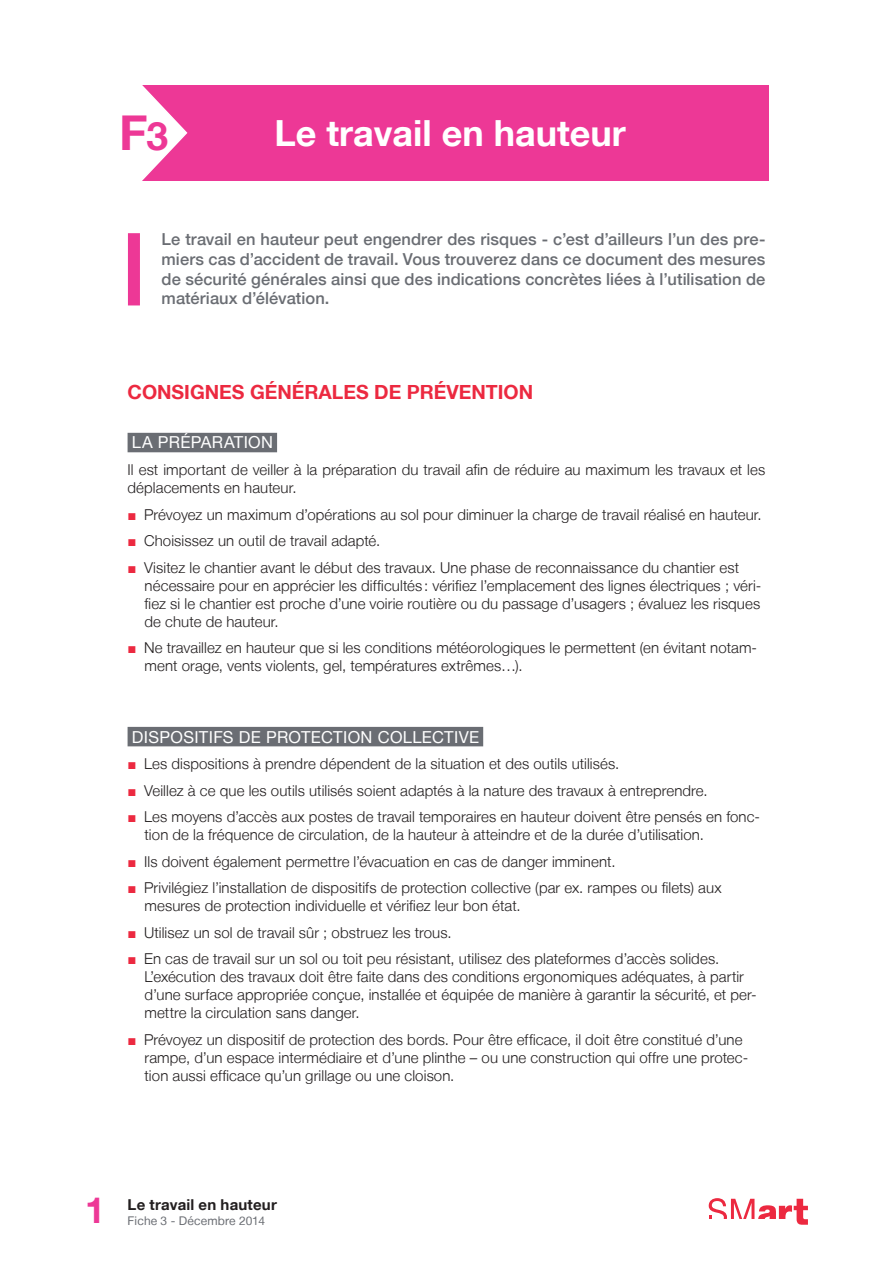
<style>
.page{position:relative;width:893px;height:1263px;background:#fff}
.page>*{position:absolute;margin:0;border:0;box-sizing:border-box;transform-origin:0 0}
.t1{font:700 48px "Helvetica Neue LT";color:#ed3896}
.titre_fiche_copie{font:700 36px "Helvetica Neue LT";color:#fff}
.numéro_pages{font:700 36px "Helvetica Neue LT";color:#ed3896}
.titre_niveau_1_copie{font:700 19.5px "Helvetica Neue LT";color:#ec2940}
.Chapo_copie{font:500 16.5px/19.8px "Helvetica Neue LT";letter-spacing:.005em;color:#6a6d73;text-align:justify}
.titre_niveau_2{font:16.5px "Helvetica Neue LT";letter-spacing:.02em;color:#fff}
.texte_copie{font:300 15px/18px "Helvetica Neue LT";letter-spacing:.005em;color:#231f20}
.t2{font:700 15px "Helvetica Neue LT";letter-spacing:.015em;color:#231f20}
.t3{font:12px "Helvetica Neue LT";letter-spacing:.015em;color:#6a6d73}
.s1{font-size:39px}
.s2{font-family:"Times New Roman";font-weight:400;color:#ec2940}
</style>
<div class="page">
<svg style="left:709px;top:1198px;width:99px;height:27px"></svg>
<div style="left:128px;top:433px;width:149px;height:19px;background:#6a6d73"></div>
<div style="left:128px;top:727px;width:355px;height:19px;background:#6a6d73"></div>
<div style="left:131px;top:85px;width:638px;height:96px;background:#ed3896"></div>
<svg style="left:131px;top:85px;width:57px;height:96px"></svg>
<div style="left:128px;top:233px;width:12px;height:72px;background:#ed3896"></div>
<p class="t1" style="left:119px;top:103px;width:51px">F<span class="s1">3</span></p>
<p class="titre_fiche_copie" style="left:274px;top:111px;width:353px">Le travail en hauteur</p>
<p class="Chapo_copie" style="left:162px;top:229px;width:605px">Le travail en hauteur peut engendrer des risques - c’est d’ailleurs l’un des pre&shy;miers cas d’accident de travail. Vous trouverez dans ce document des mesures de sécurité générales ainsi que des indications concrètes liées à l’utilisation de matériaux d’élévation.</p>
<p class="titre_niveau_1_copie" style="left:128px;top:380px;width:407px">CONSIGNES GÉNÉRALES DE PRÉVENTION</p>
<p class="titre_niveau_2" style="left:132px;top:433px;width:143px">LA PRÉPARATION</p>
<p class="texte_copie" style="left:128px;top:460px;width:639px">Il est important de veiller à la préparation du travail afin de réduire au maximum les travaux et les déplacements en hauteur.</p>
<p class="texte_copie" style="left:128px;top:505px;width:636px"><span class="s2">■</span> Prévoyez un maximum d’opérations au sol pour diminuer la charge de travail réalisé en hauteur.</p>
<p class="texte_copie" style="left:128px;top:531px;width:254px"><span class="s2">■</span> Choisissez un outil de travail adapté.</p>
<p class="texte_copie" style="left:145px;top:558px;width:618px;text-indent:-17px"><span class="s2">■</span> Visitez le chantier avant le début des travaux. Une phase de reconnaissance du chantier est nécessaire pour en apprécier les difficultés : vérifiez l’emplacement des lignes électriques ; véri&shy;fiez si le chantier est proche d’une voirie routière ou du passage d’usagers ; évaluez les risques de chute de hauteur.</p>
<p class="texte_copie" style="left:145px;top:638px;width:614px;text-indent:-17px"><span class="s2">■</span> Ne travaillez en hauteur que si les conditions météorologiques le permettent (en évitant notam&shy;ment orage, vents violents, gel, températures extrêmes…).</p>
<p class="titre_niveau_2" style="left:132px;top:727px;width:349px">DISPOSITIFS DE PROTECTION COLLECTIVE</p>
<p class="texte_copie" style="left:128px;top:754px;width:493px"><span class="s2">■</span> Les dispositions à prendre dépendent de la situation et des outils utilisés.</p>
<p class="texte_copie" style="left:128px;top:781px;width:582px"><span class="s2">■</span> Veillez à ce que les outils utilisés soient adaptés à la nature des travaux à entreprendre.</p>
<p class="texte_copie" style="left:145px;top:807px;width:617px;text-indent:-17px"><span class="s2">■</span> Les moyens d’accès aux postes de travail temporaires en hauteur doivent être pensés en fonc&shy;tion de la fréquence de circulation, de la hauteur à atteindre et de la durée d’utilisation.</p>
<p class="texte_copie" style="left:128px;top:852px;width:489px"><span class="s2">■</span> Ils doivent également permettre l’évacuation en cas de danger imminent.</p>
<p class="texte_copie" style="left:145px;top:878px;width:578px;text-indent:-17px"><span class="s2">■</span> Privilégiez l’installation de dispositifs de protection collective (par ex. rampes ou filets) aux mesures de protection individuelle et vérifiez leur bon état.</p>
<p class="texte_copie" style="left:128px;top:923px;width:326px"><span class="s2">■</span> Utilisez un sol de travail sûr ; obstruez les trous.</p>
<p class="texte_copie" style="left:145px;top:949px;width:613px;text-indent:-17px"><span class="s2">■</span> En cas de travail sur un sol ou toit peu résistant, utilisez des plateformes d’accès solides.<br>L’exécution des travaux doit être faite dans des conditions ergonomiques adéquates, à partir d’une surface appropriée conçue, installée et équipée de manière à garantir la sécurité, et per&shy;mettre la circulation sans danger.</p>
<p class="texte_copie" style="left:145px;top:1030px;width:605px;text-indent:-17px"><span class="s2">■</span> Prévoyez un dispositif de protection des bords. Pour être efficace, il doit être constitué d’une rampe, d’un espace intermédiaire et d’une plinthe – ou une construction qui offre une protec&shy;tion aussi efficace qu’un grillage ou une cloison.</p>
<p class="numéro_pages" style="left:85px;top:1188px;width:22px">1</p>
<p class="t2" style="left:128px;top:1195px;width:151px">Le travail en hauteur</p>
<p class="t3" style="left:128px;top:1213px;width:139px">Fiche 3 - Décembre 2014</p>
</div>
